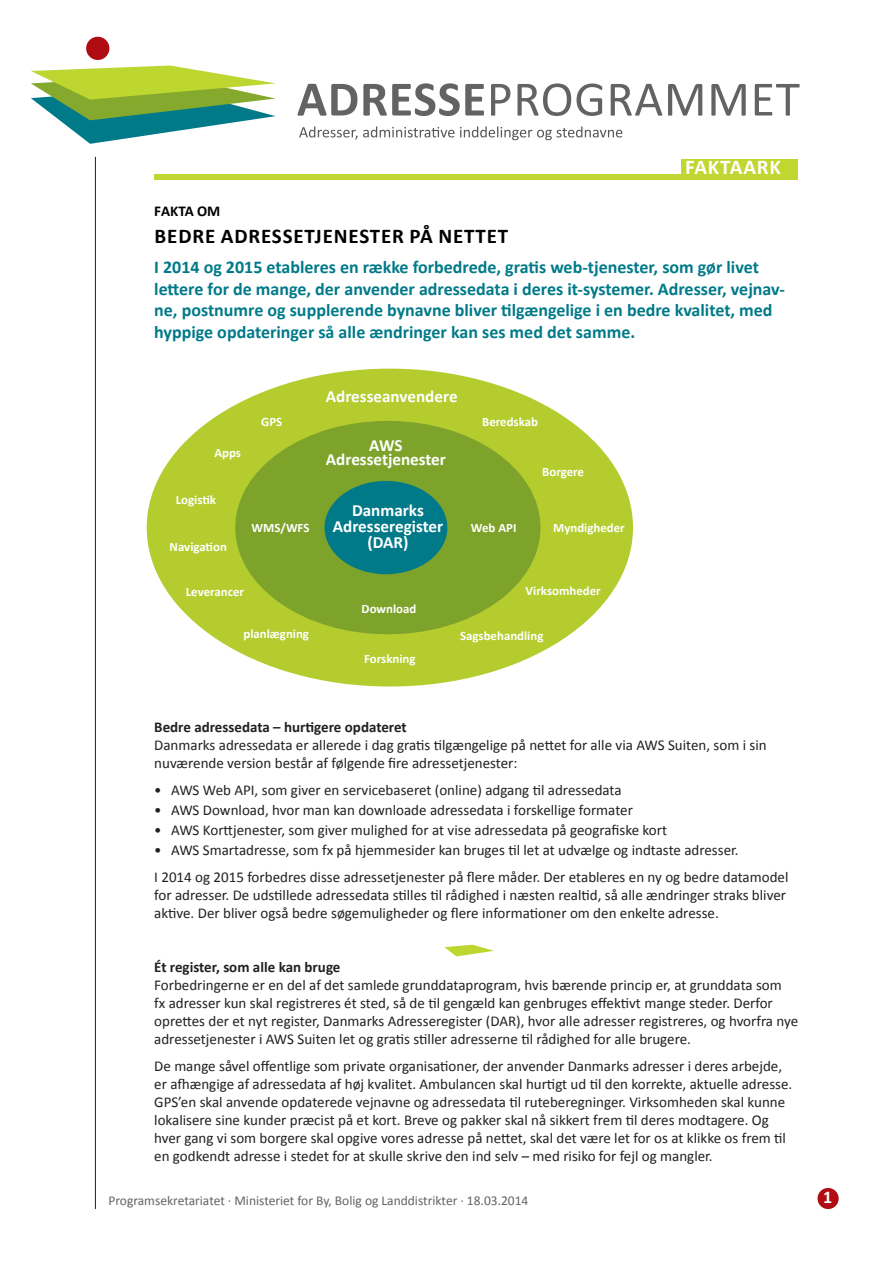
<style>
.page{position:relative;width:893px;height:1263px;background:#fff}
.page>*{position:absolute;margin:0;border:0;box-sizing:border-box;transform-origin:0 0}
.t1{font:700 21px "Calibri";letter-spacing:.04em;color:#000}
.t2{font:700 21px "Calibri";letter-spacing:.04em;color:#fff}
.t3{font:700 18px/21.6px "Calibri";color:#007a89}
.t4{font:700 18px "Calibri";color:#fff}
.t5{font:700 17.1px "Calibri";color:#fff}
.t6{font:15px/18px "Calibri";color:#231f20}
.t7{font:700 15px "Calibri";color:#231f20}
.t8{font:700 15px "Calibri";color:#000}
.t9{font:13.5px "Calibri";color:#636366}
.t10{font:700 12.9px "Calibri";color:#fff}
</style>
<div class="page">
<div style="left:154px;top:174px;width:644px;height:5px;background:#bfd730"></div>
<div style="left:682px;top:159px;width:116px;height:20px;background:#bfd730"></div>
<svg style="left:31px;top:66px;width:245px;height:78px"></svg>
<div style="left:86px;top:37px;width:23px;height:23px;background:#af0c14;border-radius:50%"></div>
<svg style="left:297px;top:84px;width:60px;height:32px"></svg>
<svg style="left:363px;top:83px;width:121px;height:33px"></svg>
<svg style="left:491px;top:84px;width:19px;height:32px"></svg>
<svg style="left:517px;top:83px;width:85px;height:33px"></svg>
<svg style="left:611px;top:84px;width:51px;height:32px"></svg>
<svg style="left:668px;top:84px;width:34px;height:32px"></svg>
<svg style="left:711px;top:84px;width:35px;height:32px"></svg>
<svg style="left:755px;top:84px;width:45px;height:32px"></svg>
<svg style="left:299px;top:126px;width:323px;height:14px"></svg>
<div style="left:817px;top:1188px;width:22px;height:21px;background:#af0c14;border-radius:50%"></div>
<hr style="left:95px;top:157px;width:1px;height:1052px;background:#231f20">
<svg style="left:444px;top:945px;width:50px;height:11px"></svg>
<div style="left:147px;top:369px;width:486px;height:317px;background:#b4cc2e;border-radius:50%"></div>
<div style="left:235px;top:421px;width:305px;height:213px;background:#7ea32b;border-radius:50%"></div>
<div style="left:324px;top:481px;width:123px;height:93px;background:#007a89;border-radius:50%"></div>
<p class="t2" style="left:685px;top:154px;width:97px">FAKTAARK</p>
<p class="t8" style="left:154px;top:202px;width:68px">FAKTA OM</p>
<p class="t1" style="left:155px;top:223px;width:355px">BEDRE ADRESSETJENESTER PÅ NETTET</p>
<p class="t3" style="left:154px;top:255px;width:632px">I 2014 og 2015 etableres en række forbedrede, gratis web-tjenester, som gør livet lettere for de mange, der anvender adressedata i deres it-systemer. Adresser, vejnav&shy;ne, postnumre og supplerende bynavne bliver tilgængelige i en bedre kvalitet, med hyppige opdateringer så alle ændringer kan ses med det samme.</p>
<p class="t10" style="left:214px;top:445px;width:28px">Apps</p>
<p class="t10" style="left:261px;top:414px;width:23px">GPS</p>
<p class="t5" style="left:326px;top:386px;width:133px">Adresseanvendere</p>
<p class="t5" style="left:369px;top:435px;width:35px">AWS</p>
<p class="t5" style="left:326px;top:448px;width:122px">Adressetjenester</p>
<p class="t10" style="left:482px;top:414px;width:57px">Beredskab</p>
<p class="t10" style="left:542px;top:464px;width:43px">Borgere</p>
<p class="t10" style="left:176px;top:492px;width:42px">Logistik</p>
<p class="t10" style="left:170px;top:538px;width:59px">Navigation</p>
<p class="t10" style="left:186px;top:584px;width:60px">Leverancer</p>
<p class="t5" style="left:352px;top:500px;width:73px">Danmarks</p>
<p class="t5" style="left:333px;top:516px;width:112px">Adresseregister</p>
<p class="t5" style="left:367px;top:532px;width:43px">(DAR)</p>
<p class="t10" style="left:252px;top:520px;width:59px">WMS/WFS</p>
<p class="t10" style="left:471px;top:520px;width:47px">Web API</p>
<p class="t10" style="left:362px;top:600px;width:56px">Download</p>
<p class="t10" style="left:553px;top:520px;width:73px">Myndigheder</p>
<p class="t10" style="left:526px;top:583px;width:77px">Virksomheder</p>
<p class="t10" style="left:243px;top:626px;width:67px">planlægning</p>
<p class="t10" style="left:364px;top:650px;width:53px">Forskning</p>
<p class="t10" style="left:460px;top:627px;width:85px">Sagsbehandling</p>
<p class="t7" style="left:154px;top:718px;width:254px">Bedre adressedata – hurtigere opdateret</p>
<p class="t6" style="left:154px;top:735px;width:614px">Danmarks adressedata er allerede i dag gratis tilgængelige på nettet for alle via AWS Suiten, som i sin nuværende version består af følgende fire adressetjenester:</p>
<p class="t6" style="left:154px;top:780px;width:469px">• AWS Web API, som giver en servicebaseret (online) adgang til adressedata</p>
<p class="t6" style="left:154px;top:800px;width:480px">• AWS Download, hvor man kan downloade adressedata i forskellige formater</p>
<p class="t6" style="left:154px;top:821px;width:514px">• AWS Korttjenester, som giver mulighed for at vise adressedata på geografiske kort</p>
<p class="t6" style="left:154px;top:841px;width:586px">• AWS Smartadresse, som fx på hjemmesider kan bruges til let at udvælge og indtaste adresser.</p>
<p class="t6" style="left:154px;top:868px;width:636px">I 2014 og 2015 forbedres disse adressetjenester på flere måder. Der etableres en ny og bedre datamodel for adresser. De udstillede adressedata stilles til rådighed i næsten realtid, så alle ændringer straks bliver aktive. Der bliver også bedre søgemuligheder og flere informationer om den enkelte adresse.</p>
<p class="t7" style="left:154px;top:958px;width:188px">Ét register, som alle kan bruge</p>
<p class="t6" style="left:154px;top:976px;width:645px">Forbedringerne er en del af det samlede grunddataprogram, hvis bærende princip er, at grunddata som<br>fx adresser kun skal registreres ét sted, så de til gengæld kan genbruges effektivt mange steder. Derfor oprettes der et nyt register, Danmarks Adresseregister (DAR), hvor alle adresser registreres, og hvorfra nye adressetjenester i AWS Suiten let og gratis stiller adresserne til rådighed for alle brugere.</p>
<p class="t6" style="left:154px;top:1057px;width:640px">De mange såvel offentlige som private organisationer, der anvender Danmarks adresser i deres arbejde, er afhængige af adressedata af høj kvalitet. Ambulancen skal hurtigt ud til den korrekte, aktuelle adresse.<br>GPS’en skal anvende opdaterede vejnavne og adressedata til ruteberegninger. Virksomheden skal kunne lokalisere sine kunder præcist på et kort. Breve og pakker skal nå sikkert frem til deres modtagere. Og hver gang vi som borgere skal opgive vores adresse på nettet, skal det være let for os at klikke os frem til en godkendt adresse i stedet for at skulle skrive den ind selv – med risiko for fejl og mangler.</p>
<p class="t9" style="left:108px;top:1192px;width:422px">Programsekretariatet · Ministeriet for By, Bolig og Landdistrikter · 18.03.2014</p>
<p class="t4" style="left:823px;top:1186px;width:11px">1</p>
</div>
